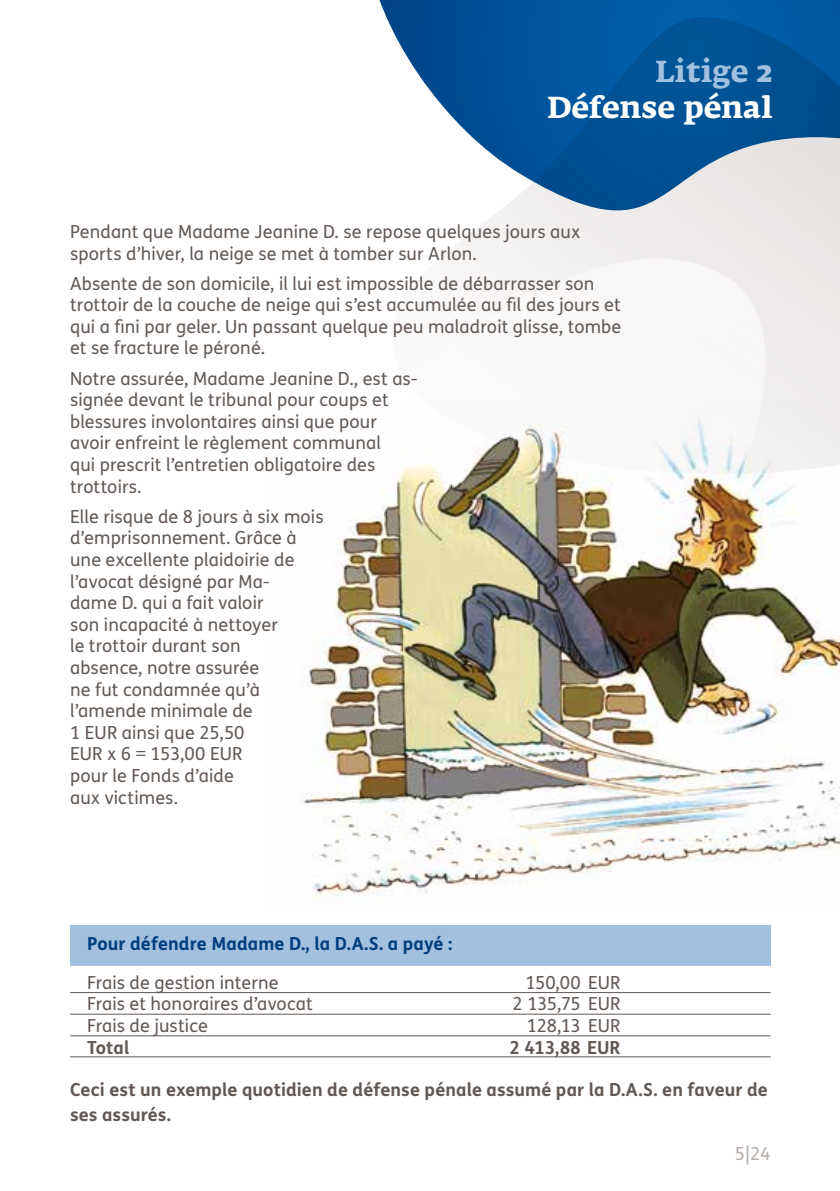
<style>
.page{position:relative;width:840px;height:1191px;background:#fff}
.page>*{position:absolute;margin:0;border:0;box-sizing:border-box;transform-origin:0 0}
.t1{font:700 30px "Fedra Serif A Pro";color:#fff}
.t2{font:700 30px "Fedra Serif A Pro";color:#a2c0df}
.t3{font:18px/21.6px "FS Me";letter-spacing:.005em;color:#625954}
.t4{font:700 18px/25.2px "FS Me";letter-spacing:.005em;color:#625954}
.t5{font:700 18px "FS Me";letter-spacing:.005em;color:#003d7c}
.t6{font:18px "FS Me";color:#b6aeaa}
</style>
<div class="page">
<svg style="left:448px;top:240px;width:391px;height:31px;fill:#f1eeed"></svg>
<svg style="left:379px;top:0;width:460px;height:240px"></svg>
<img style="left:301px;top:401px;width:538px;height:496px">
<div style="left:70px;top:925px;width:700px;height:41px;background:#a2c0df"></div>
<hr style="left:70px;top:992px;width:700px;height:1px;background:#625954">
<hr style="left:70px;top:1013px;width:700px;height:1px;background:#625954">
<hr style="left:70px;top:1035px;width:700px;height:1px;background:#625954">
<hr style="left:70px;top:1056px;width:700px;height:1px;background:#625954">
<h1 class="t2" style="left:655px;top:52px;width:118px">Litige 2</h1>
<h1 class="t1" style="left:547px;top:88px;width:227px">Défense pénal</h1>
<p class="t3" style="left:70px;top:220px;width:511px">Pendant que Madame Jeanine D. se repose quelques jours aux sports d’hiver, la neige se met à tomber sur Arlon.</p>
<p class="t3" style="left:70px;top:272px;width:552px">Absente de son domicile, il lui est impossible de débarrasser son trottoir de la couche de neige qui s’est accumulée au fil des jours et qui a fini par geler. Un passant quelque peu maladroit glisse, tombe et se fracture le péroné.</p>
<p class="t3" style="left:70px;top:367px;width:349px">Notre assurée, Madame Jeanine D., est as&shy;signée devant le tribunal pour coups et blessures involontaires ainsi que pour avoir enfreint le règlement communal<br>qui prescrit l’entretien obligatoire des trottoirs.</p>
<p class="t3" style="left:70px;top:505px;width:255px">Elle risque de 8 jours à six mois d’emprisonnement. Grâce à une excellente plaidoirie de l’avocat désigné par Ma-<br>dame D. qui a fait valoir<br>son incapacité à nettoyer<br>le trottoir durant son<br>absence, notre assurée<br>ne fut condamnée qu’à l’amende minimale de<br>1 EUR ainsi que 25,50<br>EUR x 6 = 153,00 EUR<br>pour le Fonds d’aide<br>aux victimes.</p>
<p class="t5" style="left:87px;top:929px;width:366px">Pour défendre Madame D., la D.A.S. a payé :</p>
<p class="t3" style="left:87px;top:971px;width:193px">Frais de gestion interne</p>
<p class="t3" style="left:525px;top:971px;width:97px">150,00 EUR</p>
<p class="t3" style="left:87px;top:992px;width:227px">Frais et honoraires d’avocat</p>
<p class="t3" style="left:512px;top:992px;width:109px">2 135,75 EUR</p>
<p class="t3" style="left:87px;top:1014px;width:122px">Frais de justice</p>
<p class="t3" style="left:526px;top:1014px;width:95px">128,13 EUR</p>
<p class="t4" style="left:87px;top:1033px;width:44px">Total</p>
<p class="t4" style="left:509px;top:1033px;width:113px">2 413,88 EUR</p>
<p class="t4" style="left:70px;top:1075px;width:699px">Ceci est un exemple quotidien de défense pénale assumé par la D.A.S. en faveur de ses assurés.</p>
<p class="t6" style="left:734px;top:1141px;width:37px">5|24</p>
</div>
